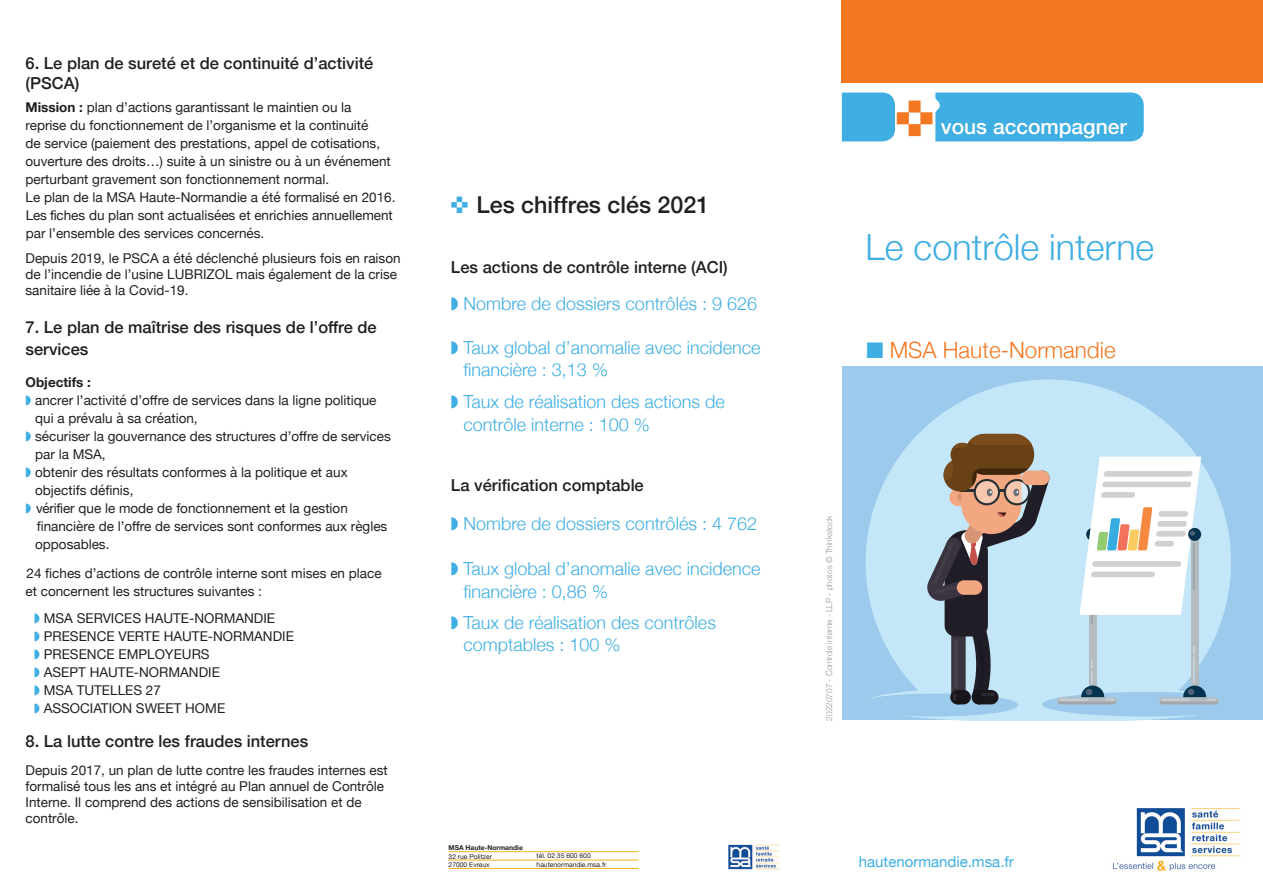
<style>
.page{position:relative;width:1263px;height:893px;background:#fff}
.page>*{position:absolute;margin:0;border:0;box-sizing:border-box;transform-origin:0 0}
.t1{font:300 36px "Helvetica Neue";color:#3faee2}
.t2{font:500 23.25px "Helvetica Neue";color:#231f20}
.t3{font:300 22.5px "Helvetica Neue";color:#f47721}
.t4{font:500 21px "Helvetica Neue";color:#fff}
.t5{font:300 18px/22.5px "Helvetica Neue";color:#3faee2}
.t6{font:500 16.5px/19.8px "Helvetica Neue";color:#231f20}
.t7{font:15px "Helvetica Neue";color:#3faee2}
.t8{font:13.5px/18px "Helvetica Neue";color:#231f20}
.t9{font:700 13.5px "Helvetica Neue";color:#231f20}
.t10{font:300 8.25px "Helvetica Neue";color:#939598}
.t11{font:6.75px/8.2px "Helvetica Neue";color:#231f20}
.t12{font:700 6.75px "Helvetica Neue";color:#231f20}
.s1{font-weight:700}
.s2{color:#3faee2}
</style>
<div class="page">
<div style="left:842px;top:367px;width:421px;height:353px;background:#9bcaec"></div>
<svg style="left:918px;top:379px;width:260px;height:55px;fill:#c3e6f8"></svg>
<svg style="left:865px;top:434px;width:366px;height:286px;background:#b6cbd7"></svg>
<svg style="left:842px;top:92px;width:302px;height:49px;background:#5cb5dd"></svg>
<img style="left:1112px;top:808px;width:128px;height:63px">
<hr style="left:449px;top:851px;width:190px;height:1px;background:#faaf18">
<hr style="left:449px;top:859px;width:190px;height:1px;background:#faaf18">
<hr style="left:449px;top:868px;width:190px;height:1px;background:#faaf18">
<img style="left:728px;top:844px;width:52px;height:26px">
<div style="left:842px;top:0;width:421px;height:82px;background:#f47721"></div>
<p class="t6" style="left:26px;top:52px;width:349px">6. Le plan de sureté et de continuité d’activité (PSCA)</p>
<p class="t8" style="left:26px;top:99px;width:371px"><span class="s1">Mission :</span> plan d’actions garantissant le maintien ou la reprise du fonctionnement de l’organisme et la continuité<br>de service (paiement des prestations, appel de cotisations, ouverture des droits…) suite à un sinistre ou à un événement perturbant gravement son fonctionnement normal.<br>Le plan de la MSA Haute-Normandie a été formalisé en 2016.<br>Les fiches du plan sont actualisées et enrichies annuellement</p>
<p class="t8" style="left:26px;top:251px;width:377px;line-height:16.2px">Depuis 2019, le PSCA a été déclenché plusieurs fois en raison de l’incendie de l’usine LUBRIZOL mais également de la crise sanitaire liée à la Covid-19.</p>
<p class="t6" style="left:26px;top:314px;width:353px;line-height:22.5px">7. Le plan de maîtrise des risques de l’offre de services</p>
<p class="t9" style="left:26px;top:372px;width:67px">Objectifs :</p>
<p class="t8" style="left:26px;top:392px;width:353px"><span class="s2">◗</span> ancrer l’activité d’offre de services dans la ligne politique</p>
<p class="t8" style="left:35px;top:410px;width:164px">qui a prévalu à sa création,</p>
<p class="t8" style="left:26px;top:428px;width:367px"><span class="s2">◗</span> sécuriser la gouvernance des structures d’offre de services</p>
<p class="t8" style="left:35px;top:446px;width:72px">par la MSA,</p>
<p class="t8" style="left:26px;top:464px;width:324px"><span class="s2">◗</span> obtenir des résultats conformes à la politique et aux</p>
<p class="t8" style="left:35px;top:482px;width:100px">objectifs définis,</p>
<p class="t8" style="left:26px;top:500px;width:324px"><span class="s2">◗</span> vérifier que le mode de fonctionnement et la gestion</p>
<p class="t8" style="left:37px;top:518px;width:352px">financière de l’offre de services sont conformes aux règles</p>
<p class="t8" style="left:35px;top:536px;width:76px">opposables.</p>
<p class="t8" style="left:26px;top:564px;width:358px">24 fiches d’actions de contrôle interne sont mises en place et concernent les structures suivantes :</p>
<p class="t8" style="left:34px;top:609px;width:261px"><span class="s2">◗</span> MSA SERVICES HAUTE-NORMANDIE<br><span class="s2">◗</span> PRESENCE VERTE HAUTE-NORMANDIE <span class="s2">◗</span> PRESENCE EMPLOYEURS<br><span class="s2">◗</span> ASEPT HAUTE-NORMANDIE<br><span class="s2">◗</span> MSA TUTELLES 27<br><span class="s2">◗</span> ASSOCIATION SWEET HOME</p>
<p class="t6" style="left:26px;top:730px;width:284px">8. La lutte contre les fraudes internes</p>
<p class="t8" style="left:26px;top:762px;width:364px;line-height:16.2px">Depuis 2017, un plan de lutte contre les fraudes internes est formalisé tous les ans et intégré au Plan annuel de Contrôle Interne. Il comprend des actions de sensibilisation et de contrôle.</p>
<p class="t8" style="left:26px;top:225px;width:240px">par l’ensemble des services concernés.</p>
<h2 class="t2" style="left:451px;top:186px;width:260px"><span class="s2">✜</span> Les chiffres clés 2021</h2>
<p class="t6" style="left:451px;top:256px;width:278px">Les actions de contrôle interne (ACI)</p>
<h3 class="t5" style="left:451px;top:291px;width:308px">◗ Nombre de dossiers contrôlés : 9 626</h3>
<h3 class="t5" style="left:464px;top:334px;width:298px;text-indent:-13px">◗ Taux global d’anomalie avec incidence financière : 3,13 %</h3>
<h3 class="t5" style="left:464px;top:389px;width:263px;text-indent:-13px">◗ Taux de réalisation des actions de contrôle interne : 100 %</h3>
<p class="t6" style="left:451px;top:474px;width:194px">La vérification comptable</p>
<h3 class="t5" style="left:451px;top:511px;width:308px">◗ Nombre de dossiers contrôlés : 4 762</h3>
<h3 class="t5" style="left:464px;top:556px;width:298px;text-indent:-13px">◗ Taux global d’anomalie avec incidence financière : 0,86 %</h3>
<h3 class="t5" style="left:464px;top:609px;width:254px;text-indent:-13px">◗ Taux de réalisation des contrôles comptables : 100 %</h3>
<p class="t12" style="left:449px;top:842px;width:76px">MSA Haute-Normandie</p>
<p class="t11" style="left:449px;top:852px;width:45px">32 rue Politzer<br>27000 Evreux</p>
<p class="t11" style="left:537px;top:852px;width:71px">tél. 02 35 600 600 hautenormandie.msa.fr</p>
<h3 class="t4" style="left:941px;top:110px;width:187px">vous accompagner</h3>
<h1 class="t1" style="left:866px;top:218px;width:290px">Le contrôle interne</h1>
<h3 class="t3" style="left:866px;top:332px;width:251px"><span class="s2">■</span> MSA Haute-Normandie</h3>
<p class="t10" style="left:822px;top:720px;width:206px;rotate:-90deg">20220707 - Controle interne - LLP - photos © Thinkstock</p>
<p class="t7" style="left:859px;top:851px;width:157px">hautenormandie.msa.fr</p>
</div>
